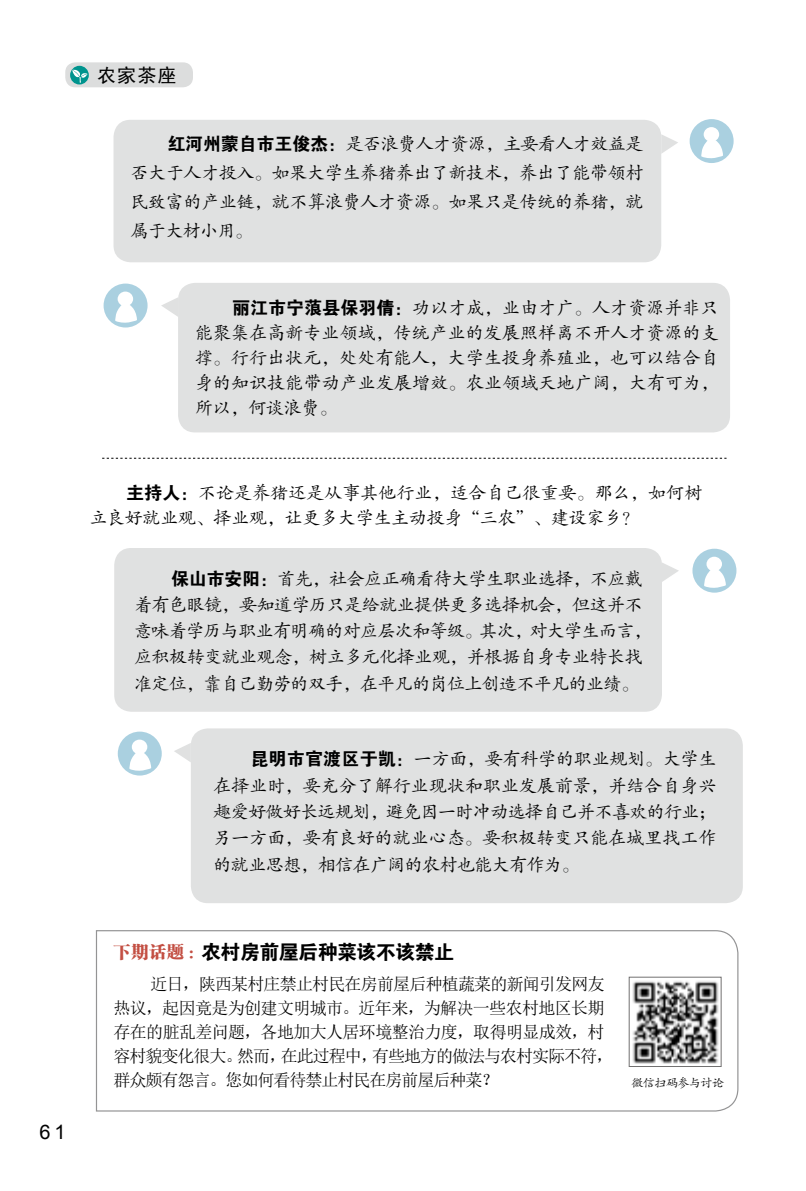
<style>
.page{position:relative;width:806px;height:1191px;background:#fff}
.page>*{position:absolute;margin:0;border:0;box-sizing:border-box;transform-origin:0 0}
.t1{font:20px "FZDHTK GBK1 0";letter-spacing:-.03em;color:#000}
.t2{font:20px "Arial";color:#000}
.t3{font:19px "Sim Hei";color:#000}
.t4{font:18px/25px "FZKTK GBK1 0";letter-spacing:-.02em;color:#000;text-align:justify}
.t5{font:18px/25.2px "FZKTK GBK1 0";color:#000}
.t6{font:17px/24px "Sim Sun";letter-spacing:-.05em;color:#000}
.t7{font:12px "FZKTK GBK1 0";letter-spacing:-.04em;color:#000}
.s1{font-family:"FZDHTJW GB1 0"}
.s2{font-family:"FZCSK GBK1 0";font-size:17px;color:#c34f43}
</style>
<div class="page">
<div style="left:65px;top:62px;width:128px;height:25px;background:#dcdddd;border-radius:10px"></div>
<svg style="left:70px;top:66px;width:19px;height:18px"></svg>
<svg style="left:72px;top:70px;width:16px;height:13px"></svg>
<svg style="left:95px;top:930px;width:643px;height:182px"></svg>
<div style="left:178px;top:283px;width:551px;height:149px;background:#e0e1e1;border-radius:17px"></div>
<svg style="left:161px;top:297px;width:17px;height:20px"></svg>
<div style="left:191px;top:728px;width:551px;height:175px;background:#e0e1e1;border-radius:17px"></div>
<svg style="left:174px;top:743px;width:17px;height:19px"></svg>
<div style="left:113px;top:120px;width:547px;height:142px;background:#e0e1e1;border-radius:17px"></div>
<svg style="left:660px;top:134px;width:17px;height:20px"></svg>
<div style="left:114px;top:548px;width:547px;height:163px;background:#e0e1e1;border-radius:17px"></div>
<svg style="left:661px;top:562px;width:17px;height:20px"></svg>
<svg style="left:689px;top:119px;width:44px;height:44px"></svg>
<div style="left:703px;top:127px;width:15px;height:15px;background:#fff;border-radius:50%"></div>
<svg style="left:699px;top:140px;width:23px;height:21px"></svg>
<div style="left:692px;top:549px;width:44px;height:43px;background:#aad0e0;border-radius:50%"></div>
<div style="left:706px;top:557px;width:15px;height:14px;background:#fff;border-radius:50%"></div>
<svg style="left:703px;top:569px;width:22px;height:21px"></svg>
<svg style="left:118px;top:731px;width:44px;height:44px"></svg>
<div style="left:132px;top:739px;width:15px;height:15px;background:#fff;border-radius:50%"></div>
<svg style="left:128px;top:752px;width:23px;height:21px"></svg>
<svg style="left:103px;top:283px;width:44px;height:44px"></svg>
<div style="left:117px;top:291px;width:16px;height:15px;background:#fff;border-radius:50%"></div>
<svg style="left:114px;top:304px;width:23px;height:21px"></svg>
<svg style="left:102px;top:458px;width:624px;height:1px"></svg>
<img style="left:630px;top:979px;width:89px;height:85px">
<div style="left:628px;top:977px;width:93px;height:89px;border:1px solid #727171"></div>
<p class="t2" style="left:39px;top:1118px;width:28px">61</p>
<p class="t3" style="left:97px;top:65px;width:81px">农家茶座</p>
<p class="t4" style="left:130px;top:130px;width:514px;line-height:28.8px;text-indent:37px"><span class="s1">红河州蒙自市王俊杰：</span>是否浪费人才资源，主要看人才效益是否大于人才投入。如果大学生养猪养出了新技术，养出了能带领村民致富的产业链，就不算浪费人才资源。如果只是传统的养猪，就属于大材小用。</p>
<p class="t4" style="left:195px;top:296px;width:525px;text-indent:37px"><span class="s1">丽江市宁蒗县保羽倩：</span>功以才成，业由才广。人才资源并非只能聚集在高新专业领域，传统产业的发展照样离不开人才资源的支撑。行行出状元，处处有能人，大学生投身养殖业，也可以结合自身的知识技能带动产业发展增效。农业领域天地广阔，大有可为，所以，何谈浪费。</p>
<p class="t5" style="left:89px;top:480px;width:614px;text-indent:37px"><span class="s1">主持人：</span>不论是养猪还是从事其他行业，适合自己很重要。那么，如何树立良好就业观、择业观，让更多大学生主动投身“三农”、建设家乡？</p>
<p class="t4" style="left:134px;top:567px;width:519px;line-height:26px;text-align:left;text-indent:37px"><span class="s1">保山市安阳：</span>首先，社会应正确看待大学生职业选择，不应戴着有色眼镜，要知道学历只是给就业提供更多选择机会，但这并不意味着学历与职业有明确的对应层次和等级。其次，对大学生而言，应积极转变就业观念，树立多元化择业观，并根据自身专业特长找准定位，靠自己勤劳的双手，在平凡的岗位上创造不平凡的业绩。</p>
<p class="t4" style="left:213px;top:746px;width:504px;line-height:26.4px;text-indent:37px"><span class="s1">昆明市官渡区于凯：</span>一方面，要有科学的职业规划。大学生在择业时，要充分了解行业现状和职业发展前景，并结合自身兴趣爱好做好长远规划，避免因一时冲动选择自己并不喜欢的行业；另一方面，要有良好的就业心态。要积极转变只能在城里找工作的就业思想，相信在广阔的农村也能大有作为。</p>
<p class="t1" style="left:113px;top:941px;width:342px"><span class="s2">下期话题：</span>农村房前屋后种菜该不该禁止</p>
<p class="t6" style="left:113px;top:972px;width:501px;text-indent:37px">近日，陕西某村庄禁止村民在房前屋后种植蔬菜的新闻引发网友热议，起因竟是为创建文明城市。近年来，为解决一些农村地区长期存在的脏乱差问题，各地加大人居环境整治力度，取得明显成效，村容村貌变化很大。然而，在此过程中，有些地方的做法与农村实际不符，群众颇有怨言。您如何看待禁止村民在房前屋后种菜？</p>
<p class="t7" style="left:631px;top:1076px;width:94px">微信扫码参与讨论</p>
</div>
